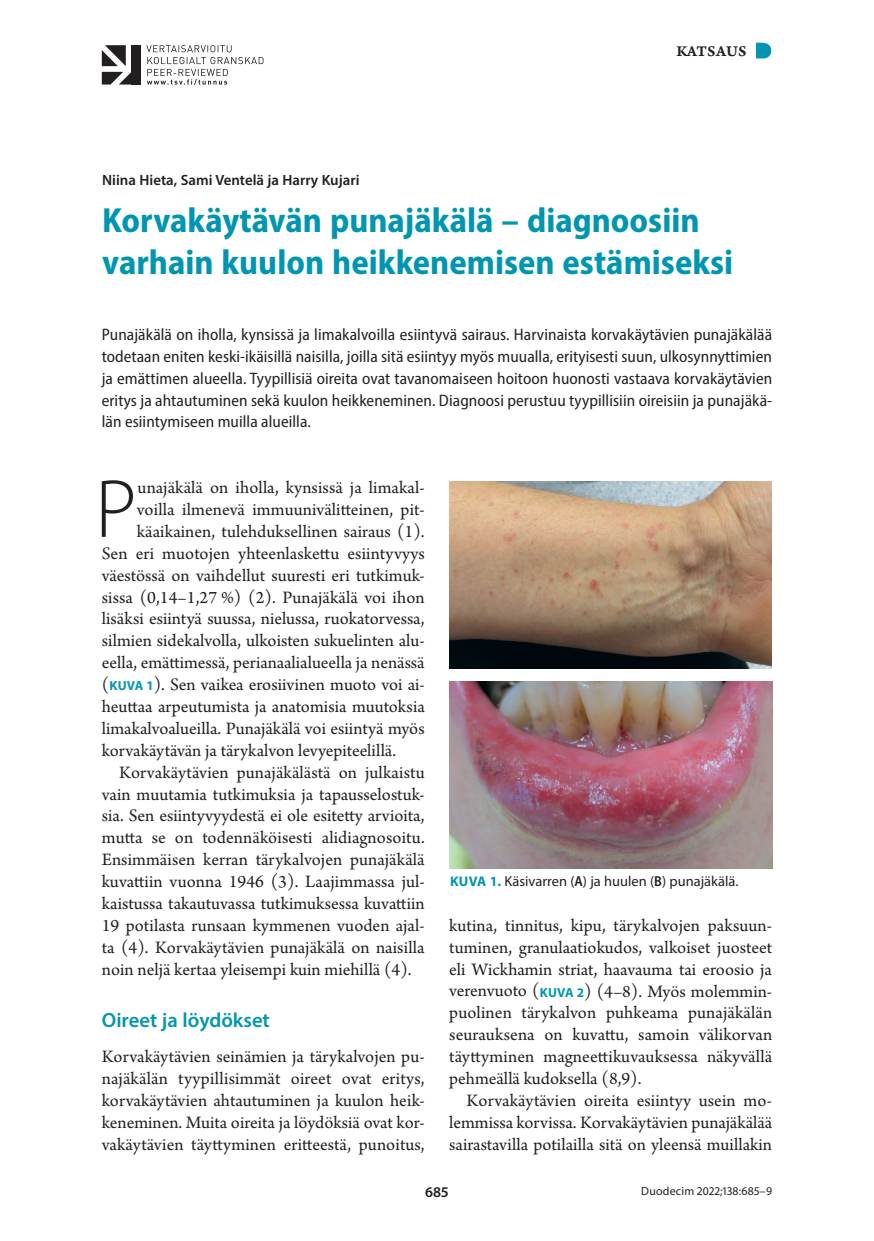
<style>
.page{position:relative;width:874px;height:1241px;background:#fff}
.page>*{position:absolute;margin:0;border:0;box-sizing:border-box;transform-origin:0 0}
.t1{font:300 83.3px "Myriad Pro";color:#231f20}
.t2{font:700 semi-condensed 35px/42px "Myriad Pro";color:#0096b1}
.t3{font:600 20.65px "Myriad Pro";color:#0096b1}
.t4{font:18.38px/21.9px "Arno Pro";color:#231f20;text-align:justify}
.t5{font:semi-condensed 16.62px/21.9px "Myriad Pro";letter-spacing:.005em;color:#231f20;text-align:justify}
.t6{font:15.75px "Arno Pro Smbd Caption";letter-spacing:.005em;color:#231f20}
.t7{font:600 14.88px "Myriad Pro";color:#231f20}
.t8{font:14.35px "Myriad Pro";color:#231f20}
.t9{font:11.9px "Myriad Pro";letter-spacing:.02em;color:#231f20}
.s1{font-family:"Myriad Pro";font-weight:700;font-size:13.12px;color:#0096b1}
.s2{font-weight:700;font-size:14px;color:#0096b1}
.s3{font-weight:600;font-stretch:semi-condensed}
</style>
<div class="page">
<svg style="left:756px;top:43px;width:14px;height:15px"></svg>
<svg style="left:102px;top:45px;width:24px;height:21px"></svg>
<svg style="left:102px;top:72px;width:29px;height:12px"></svg>
<div style="left:131px;top:45px;width:10px;height:39px;background:#231f20"></div>
<svg style="left:146px;top:45px;width:117px;height:40px"></svg>
<img style="left:449px;top:482px;width:321px;height:187px">
<img style="left:449px;top:681px;width:322px;height:187px">
<p class="t6" style="left:676px;top:41px;width:71px">KATSAUS</p>
<p class="t7" style="left:102px;top:171px;width:259px">Niina Hieta, Sami Ventelä ja Harry Kujari</p>
<h2 class="t2" style="left:102px;top:199px;width:632px">Korvakäytävän punajäkälä – diagnoosiin varhain kuulon heikkenemisen estämiseksi</h2>
<p class="t5" style="left:102px;top:323px;width:671px">Punajäkälä on iholla, kynsissä ja limakalvoilla esiintyvä sairaus. Harvinaista korvakäytävien punajäkälää todetaan eniten keski-ikäisillä naisilla, joilla sitä esiintyy myös muualla, erityisesti suun, ulkosynnyttimien ja emättimen alueella. Tyypillisiä oireita ovat tavanomaiseen hoitoon huonosti vastaava korvakäytävien eritys ja ahtautuminen sekä kuulon heikkeneminen. Diagnoosi perustuu tyypillisiin oireisiin ja punajäkä&shy;län esiintymiseen muilla alueilla.</p>
<h1 class="t1" style="left:95px;top:459px;width:43px">P</h1>
<p class="t4" style="left:138px;top:477px;width:288px">unajäkälä on iholla, kynsissä ja limakal-</p>
<p class="t4" style="left:137px;top:499px;width:289px">voilla ilmenevä immuunivälitteinen, pit-</p>
<p class="t4" style="left:137px;top:521px;width:289px">käaikainen, tulehduksellinen sairaus (1).</p>
<p class="t4" style="left:102px;top:543px;width:324px">Sen eri muotojen yhteenlaskettu esiintyvyys</p>
<p class="t4" style="left:102px;top:565px;width:324px">väestössä on vaihdellut suuresti eri tutkimuk-</p>
<p class="t4" style="left:102px;top:587px;width:324px">sissa (0,14–1,27 %) (2). Punajäkälä voi ihon</p>
<p class="t4" style="left:102px;top:608px;width:324px">lisäksi esiintyä suussa, nielussa, ruokatorvessa,</p>
<p class="t4" style="left:102px;top:630px;width:324px">silmien sidekalvolla, ulkoisten sukuelinten alu-</p>
<p class="t4" style="left:102px;top:652px;width:324px">eella, emättimessä, perianaalialueella ja nenässä</p>
<p class="t4" style="left:102px;top:674px;width:324px">(<span class="s1">KUVA 1</span>). Sen vaikea erosiivinen muoto voi ai-</p>
<p class="t4" style="left:102px;top:696px;width:324px">heuttaa arpeutumista ja anatomisia muutoksia</p>
<p class="t4" style="left:102px;top:718px;width:324px">limakalvoalueilla. Punajäkälä voi esiintyä myös</p>
<p class="t4" style="left:102px;top:740px;width:296px">korvakäytävän ja tärykalvon levyepiteelillä.</p>
<p class="t4" style="left:119px;top:762px;width:307px">Korvakäytävien punajäkälästä on julkaistu</p>
<p class="t4" style="left:102px;top:783px;width:324px">vain muutamia tutkimuksia ja tapausselostuk-</p>
<p class="t4" style="left:102px;top:805px;width:324px">sia. Sen esiintyvyydestä ei ole esitetty arvioita,</p>
<p class="t4" style="left:102px;top:827px;width:324px">mutta se on todennäköisesti alidiagnosoitu.</p>
<p class="t4" style="left:102px;top:849px;width:324px">Ensimmäisen kerran tärykalvojen punajäkälä</p>
<p class="t4" style="left:102px;top:871px;width:324px">kuvattiin vuonna 1946 (3). Laajimmassa jul-</p>
<p class="t4" style="left:102px;top:893px;width:324px">kaistussa takautuvassa tutkimuksessa kuvattiin</p>
<p class="t4" style="left:102px;top:915px;width:324px">19 potilasta runsaan kymmenen vuoden ajal-</p>
<p class="t4" style="left:102px;top:937px;width:324px">ta (4). Korvakäytävien punajäkälä on naisilla</p>
<p class="t4" style="left:102px;top:958px;width:311px">noin neljä kertaa yleisempi kuin miehillä (4).</p>
<p class="t3" style="left:102px;top:1006px;width:169px">Oireet ja löydökset</p>
<p class="t4" style="left:102px;top:1046px;width:324px">Korvakäytävien seinämien ja tärykalvojen pu&shy;najäkälän tyypillisimmät oireet ovat eritys, korvakäytävien ahtautuminen ja kuulon heik&shy;keneminen. Muita oireita ja löydöksiä ovat kor&shy;vakäytävien täyttyminen eritteestä, punoitus,</p>
<p class="t8" style="left:450px;top:871px;width:290px"><span class="s2">KUVA 1.</span> Käsivarren (<span class="s3">A</span>) ja huulen (<span class="s3">B</span>) punajäkälä.</p>
<p class="t4" style="left:449px;top:915px;width:324px">kutina, tinnitus, kipu, tärykalvojen paksuun&shy;tuminen, granulaatiokudos, valkoiset juosteet eli Wickhamin striat, haavauma tai eroosio ja verenvuoto (<span class="s1">KUVA 2</span>) (4–8). Myös molemmin&shy;puolinen tärykalvon puhkeama punajäkälän seurauksena on kuvattu, samoin välikorvan täyttyminen magneettikuvauksessa näkyvällä pehmeällä kudoksella (8,9).</p>
<p class="t4" style="left:449px;top:1090px;width:324px;text-indent:17px">Korvakäytävien oireita esiintyy usein mo&shy;lemmissa korvissa. Korvakäytävien punajäkälää sairastavilla potilailla sitä on yleensä muillakin</p>
<p class="t7" style="left:425px;top:1182px;width:25px">685</p>
<p class="t9" style="left:641px;top:1183px;width:132px">Duodecim 2022;138:685–9</p>
</div>
